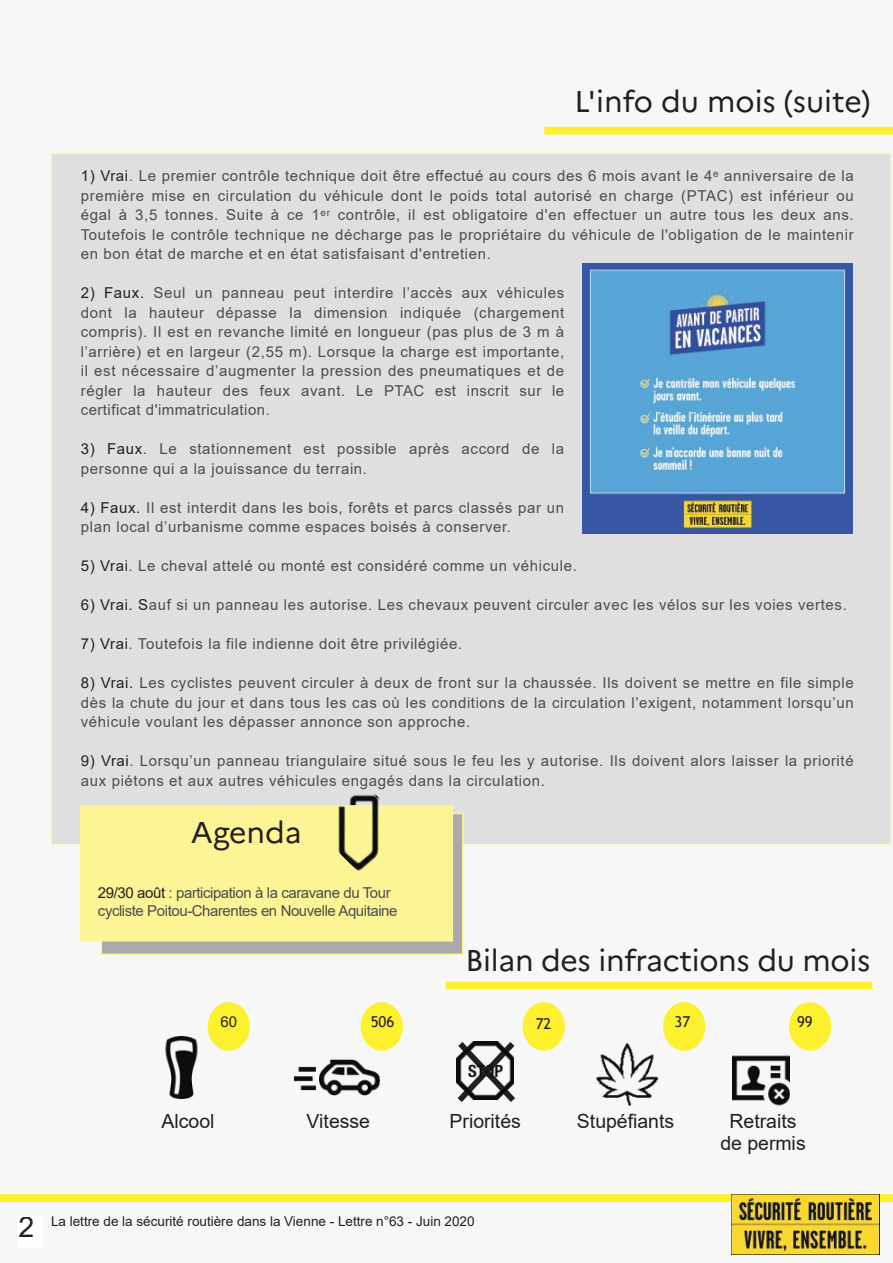
<style>
.page{position:relative;width:893px;height:1263px;background:#f8f7f7}
.page>*{position:absolute;margin:0;border:0;box-sizing:border-box;transform-origin:0 0}
.t1{font:30px "Marianne";letter-spacing:-.01em;color:#241f1f}
.t2{font:19.5px/22.5px "Arial";color:#241f1f;text-align:center}
.t3{font:15px/19.5px "Arial";letter-spacing:.045em;color:#4e4b4c;text-align:justify}
.t4{font:15px/18px "Arial";letter-spacing:-.025em;color:#4e4b4c}
.t5{font:15px "Trebuchet MS";letter-spacing:-.005em;color:#241f1f}
.t6{font:15px "Arial";color:#241f1f}
.t7{font:13.5px "Arial";color:#241f1f}
.s1{color:#241f1f}
.s2{font-size:28.5px}
</style>
<div class="page">
<div style="left:0;top:1195px;width:893px;height:6px;background:#fdf12f"></div>
<div style="left:0;top:1194px;width:893px;height:8px;border:2px solid #fdf12f"></div>
<div style="left:18px;top:1216px;width:24px;height:31px;background:#fff"></div>
<img style="left:731px;top:1195px;width:149px;height:59px">
<div style="left:51px;top:153px;width:840px;height:692px;background:#e0dfdf"></div>
<div style="left:545px;top:128px;width:348px;height:6px;background:#fdf12f"></div>
<div style="left:544px;top:127px;width:349px;height:7px;border:2px solid #fdf12f"></div>
<div style="left:446px;top:982px;width:426px;height:6px;background:#fdf12f"></div>
<div style="left:446px;top:981px;width:426px;height:8px;border:2px solid #fdf12f"></div>
<img style="left:165px;top:1036px;width:47px;height:62px">
<div style="left:208px;top:1003px;width:41px;height:47px;background:#fdf12f;border-radius:50%"></div>
<div style="left:208px;top:1002px;width:42px;height:49px;border:2px solid #fdf12f;border-radius:50%"></div>
<img style="left:295px;top:1066px;width:21px;height:24px">
<img style="left:320px;top:1048px;width:59px;height:48px">
<div style="left:361px;top:1003px;width:41px;height:47px;background:#fdf12f;border-radius:50%"></div>
<div style="left:361px;top:1002px;width:42px;height:49px;border:2px solid #fdf12f;border-radius:50%"></div>
<img style="left:732px;top:1055px;width:57px;height:51px">
<div style="left:790px;top:1003px;width:40px;height:47px;background:#fdf12f;border-radius:50%"></div>
<div style="left:789px;top:1002px;width:42px;height:49px;border:2px solid #fdf12f;border-radius:50%"></div>
<img style="left:597px;top:1043px;width:62px;height:62px">
<div style="left:664px;top:1003px;width:40px;height:47px;background:#fdf12f;border-radius:50%"></div>
<div style="left:663px;top:1002px;width:42px;height:49px;border:2px solid #fdf12f;border-radius:50%"></div>
<div style="left:523px;top:1003px;width:41px;height:47px;background:#fdf12f;border-radius:50%"></div>
<div style="left:523px;top:1002px;width:42px;height:49px;border:2px solid #fdf12f;border-radius:50%"></div>
<svg style="left:458px;top:1045px;width:57px;height:57px"></svg>
<div style="left:272px;top:1041px;width:57px;height:22px;background:#f8f7f7"></div>
<img style="left:456px;top:1041px;width:58px;height:58px">
<div style="left:101px;top:813px;width:362px;height:141px;background:#aaaaac"></div>
<div style="left:101px;top:813px;width:362px;height:142px;border:2px solid #fcf495"></div>
<div style="left:81px;top:806px;width:371px;height:135px;background:#fcf495"></div>
<div style="left:80px;top:805px;width:373px;height:136px;border:2px solid #fcf495"></div>
<img style="left:314px;top:794px;width:94px;height:77px">
<div style="left:348px;top:806px;width:23px;height:42px;background:#fcf495"></div>
<img style="left:583px;top:263px;width:270px;height:270px">
<h1 class="t1" style="left:575px;top:83px;width:297px">L'info du mois (suite)</h1>
<p class="t3" style="left:81px;top:166px;width:774px"><span class="s1">1) Vrai</span>. Le premier contrôle technique doit être effectué au cours des 6 mois avant le 4<sup>e</sup> anniversaire de la première mise en circulation du véhicule dont le poids total autorisé en charge (PTAC) est inférieur ou égal à 3,5 tonnes. Suite à ce 1<sup>er</sup> contrôle, il est obligatoire d'en effectuer un autre tous les deux ans.<br>Toutefois le contrôle technique ne décharge pas le propriétaire du véhicule de l'obligation de le maintenir en bon état de marche et en état satisfaisant d'entretien.</p>
<p class="t3" style="left:81px;top:283px;width:485px"><span class="s1">2) Faux.</span> Seul un panneau peut interdire l’accès aux véhicules dont la hauteur dépasse la dimension indiquée (chargement compris). Il est en revanche limité en longueur (pas plus de 3 m à l’arrière) et en largeur (2,55 m). Lorsque la charge est importante, il est nécessaire d’augmenter la pression des pneumatiques et de régler la hauteur des feux avant. Le PTAC est inscrit sur le certificat d'immatriculation.</p>
<p class="t3" style="left:81px;top:439px;width:485px"><span class="s1">3) Faux</span>. Le stationnement est possible après accord de la personne qui a la jouissance du terrain.</p>
<p class="t3" style="left:81px;top:498px;width:485px"><span class="s1">4) Faux.</span> Il est interdit dans les bois, forêts et parcs classés par un plan local d’urbanisme comme espaces boisés à conserver.</p>
<p class="t3" style="left:81px;top:556px;width:498px"><span class="s1">5) Vrai</span>. Le cheval attelé ou monté est considéré comme un véhicule.</p>
<p class="t3" style="left:81px;top:595px;width:768px"><span class="s1">6) Vrai. S</span>auf si un panneau les autorise. Les chevaux peuvent circuler avec les vélos sur les voies vertes.</p>
<p class="t3" style="left:81px;top:634px;width:383px"><span class="s1">7) Vrai</span>. Toutefois la file indienne doit être privilégiée.</p>
<p class="t3" style="left:81px;top:673px;width:774px"><span class="s1">8) Vrai.</span> Les cyclistes peuvent circuler à deux de front sur la chaussée. Ils doivent se mettre en file simple dès la chute du jour et dans tous les cas où les conditions de la circulation l’exigent, notamment lorsqu’un véhicule voulant les dépasser annonce son approche.</p>
<p class="t3" style="left:81px;top:751px;width:774px"><span class="s1">9) Vrai</span>. Lorsqu’un panneau triangulaire situé sous le feu les y autorise. Ils doivent alors laisser la priorité aux piétons et aux autres véhicules engagés dans la circulation.</p>
<h1 class="t1" style="left:191px;top:814px;width:112px">Agenda</h1>
<p class="t4" style="left:98px;top:884px;width:301px"><span class="s1">29/30 août</span> : participation à la caravane du Tour cycliste Poitou-Charentes en Nouvelle Aquitaine</p>
<h1 class="t1" style="left:465px;top:942px;width:406px">Bilan des infractions du mois</h1>
<p class="t6" style="left:220px;top:1014px;width:18px">60</p>
<p class="t5" style="left:371px;top:1013px;width:25px">506</p>
<p class="t5" style="left:536px;top:1015px;width:17px">72</p>
<p class="t5" style="left:675px;top:1013px;width:17px">37</p>
<p class="t5" style="left:797px;top:1013px;width:17px">99</p>
<h2 class="t2" style="left:161px;top:1110px;width:55px">Alcool</h2>
<h2 class="t2" style="left:306px;top:1110px;width:65px">Vitesse</h2>
<h2 class="t2" style="left:449px;top:1110px;width:73px">Priorités</h2>
<h2 class="t2" style="left:577px;top:1110px;width:99px">Stupéfiants</h2>
<h2 class="t2" style="left:720px;top:1110px;width:87px">Retraits de permis</h2>
<p class="t7" style="left:19px;top:1214px;width:458px"><span class="s2">2</span> La lettre de la sécurité routière dans la Vienne - Lettre n°63 - Juin 2020</p>
</div>
